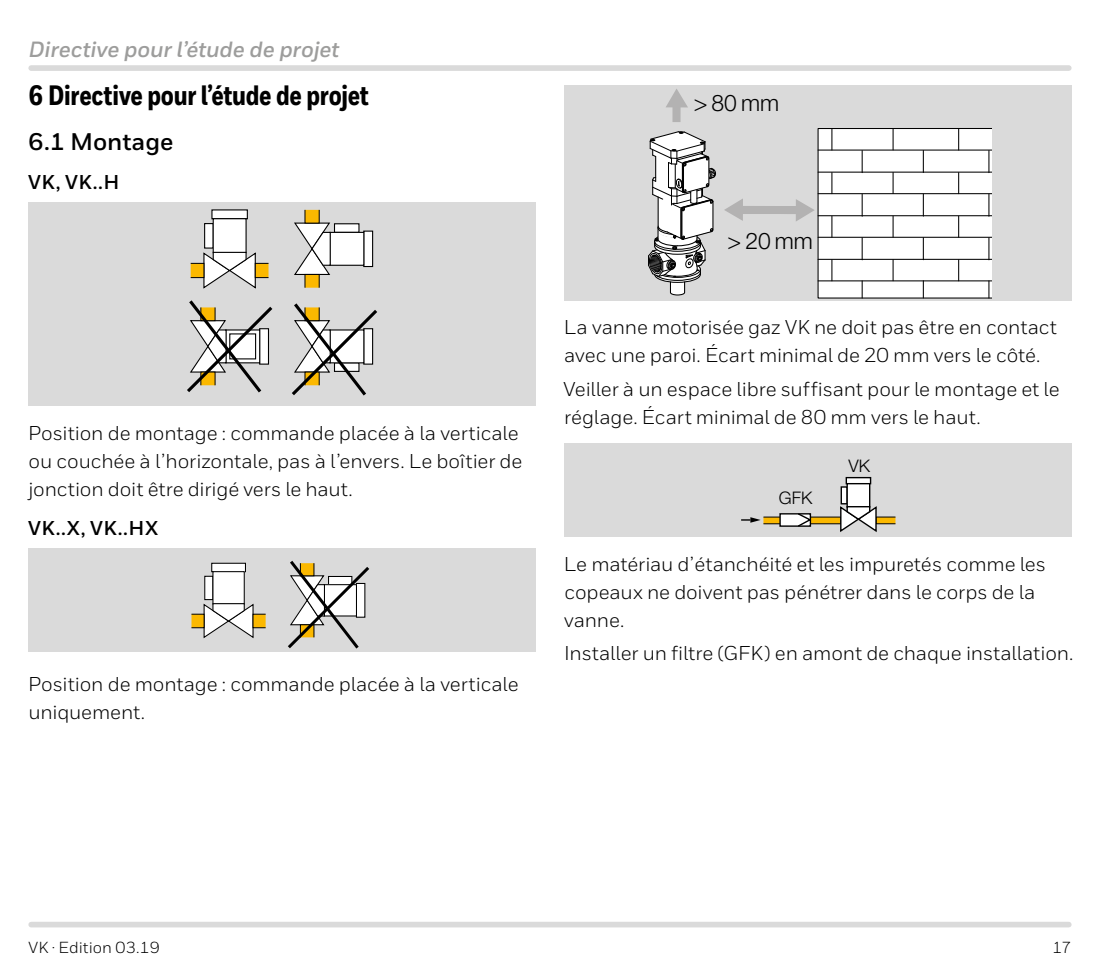
<style>
.page{position:relative;width:1100px;height:970px;background:#fff}
.page>*{position:absolute;margin:0;border:0;box-sizing:border-box;transform-origin:0 0}
.t1{font:800 28px "Honeywell Cond";letter-spacing:-.01em;color:#000}
.t2{font:700 24px "Honeywell Sans";letter-spacing:-.005em;color:#000}
.t3{font:300 22.8px "Helvetica Neue LT Pro";color:#000}
.t4{font:italic 700 22px "Honeywell Sans";letter-spacing:-.01em;color:#9d9d9c}
.t5{font:20px/28px "Honeywell Sans";letter-spacing:-.005em;color:#000}
.t6{font:700 20px "Honeywell Sans";letter-spacing:.025em;color:#000}
.t7{font:300 17.4px "Helvetica Neue LT Pro";color:#000}
.t8{font:16px "Honeywell Sans";letter-spacing:.005em;color:#000}
</style>
<div class="page">
<div style="left:31px;top:921px;width:1038px;height:6px;background:#dadada"></div>
<div style="left:31px;top:65px;width:1038px;height:6px;background:#dadada"></div>
<div style="left:28px;top:203px;width:508px;height:203px;background:#dadada"></div>
<div style="left:212px;top:210px;width:35px;height:9px;background:#fff"></div>
<div style="left:205px;top:223px;width:8px;height:25px;background:#fff"></div>
<div style="left:204px;top:223px;width:10px;height:25px;border:1px solid #000"></div>
<div style="left:213px;top:219px;width:33px;height:34px;background:#fff"></div>
<div style="left:213px;top:218px;width:34px;height:35px;border:1px solid #000"></div>
<div style="left:190px;top:263px;width:14px;height:15px;background:#fbb800;border:1px solid #000"></div>
<div style="left:255px;top:263px;width:14px;height:15px;background:#fbb800;border:1px solid #000"></div>
<svg style="left:203px;top:251px;width:53px;height:39px"></svg>
<div style="left:364px;top:231px;width:9px;height:35px;background:#fff"></div>
<div style="left:363px;top:230px;width:10px;height:37px;border:1px solid #000"></div>
<div style="left:334px;top:224px;width:25px;height:8px;background:#fff"></div>
<div style="left:334px;top:223px;width:25px;height:10px;border:1px solid #000"></div>
<div style="left:330px;top:232px;width:34px;height:33px;background:#fff"></div>
<div style="left:329px;top:232px;width:35px;height:34px;border:1px solid #000"></div>
<div style="left:305px;top:209px;width:15px;height:14px;background:#fbb800"></div>
<div style="left:305px;top:274px;width:15px;height:14px;background:#fbb800"></div>
<svg style="left:293px;top:222px;width:38px;height:53px"></svg>
<svg style="left:184px;top:297px;width:92px;height:99px"></svg>
<svg style="left:288px;top:300px;width:93px;height:99px"></svg>
<div style="left:28px;top:548px;width:508px;height:103px;background:#dadada"></div>
<div style="left:212px;top:563px;width:33px;height:8px;background:#fff"></div>
<div style="left:211px;top:562px;width:35px;height:10px;border:1px solid #000"></div>
<div style="left:205px;top:576px;width:8px;height:23px;background:#fff"></div>
<div style="left:204px;top:575px;width:9px;height:25px;border:1px solid #000"></div>
<div style="left:213px;top:571px;width:31px;height:33px;background:#fff"></div>
<div style="left:212px;top:571px;width:33px;height:33px;border:1px solid #000"></div>
<div style="left:191px;top:613px;width:13px;height:15px;background:#fbb800"></div>
<div style="left:253px;top:613px;width:13px;height:15px;background:#fbb800"></div>
<svg style="left:203px;top:602px;width:51px;height:37px"></svg>
<svg style="left:285px;top:557px;width:87px;height:94px"></svg>
<div style="left:564px;top:85px;width:507px;height:215px;background:#dadada"></div>
<svg style="left:724px;top:128px;width:267px;height:170px"></svg>
<svg style="left:647px;top:130px;width:71px;height:166px"></svg>
<svg style="left:665px;top:88px;width:23px;height:34px"></svg>
<div style="left:564px;top:443px;width:507px;height:94px;background:#dadada"></div>
<svg style="left:875px;top:516px;width:21px;height:8px"></svg>
<svg style="left:763px;top:516px;width:78px;height:8px"></svg>
<div style="left:780px;top:514px;width:30px;height:12px;background:#fff"></div>
<div style="left:779px;top:513px;width:32px;height:14px;border:1px solid #000"></div>
<svg style="left:796px;top:512px;width:17px;height:16px"></svg>
<svg style="left:741px;top:517px;width:20px;height:5px"></svg>
<div style="left:846px;top:477px;width:24px;height:6px;background:#fff"></div>
<div style="left:845px;top:477px;width:26px;height:7px;border:1px solid #000"></div>
<div style="left:841px;top:487px;width:6px;height:16px;background:#fff"></div>
<div style="left:840px;top:486px;width:8px;height:18px;border:1px solid #000"></div>
<div style="left:847px;top:483px;width:23px;height:24px;background:#fff"></div>
<div style="left:846px;top:483px;width:24px;height:24px;border:1px solid #000"></div>
<svg style="left:839px;top:505px;width:38px;height:28px"></svg>
<p class="t4" style="left:28px;top:36px;width:313px">Directive pour l’étude de projet</p>
<h1 class="t1" style="left:29px;top:78px;width:342px">6 Directive pour l’étude de projet</h1>
<p class="t2" style="left:29px;top:127px;width:146px">6.1 Montage</p>
<p class="t6" style="left:28px;top:170px;width:93px">VK, VK.. H</p>
<p class="t5" style="left:28px;top:419px;width:496px">Position de montage : commande placée à la verticale ou couchée à l’horizontale, pas à l’envers. Le boîtier de jonction doit être dirigé vers le haut.</p>
<p class="t6" style="left:28px;top:516px;width:132px">VK..X, VK.. HX</p>
<p class="t5" style="left:28px;top:670px;width:492px">Position de montage : commande placée à la verticale uniquement.</p>
<p class="t3" style="left:694px;top:89px;width:87px">&gt;80mm</p>
<p class="t3" style="left:727px;top:226px;width:87px">&gt;20mm</p>
<p class="t5" style="left:564px;top:313px;width:494px">La vanne motorisée gaz VK ne doit pas être en contact avec une paroi. Écart minimal de 20 mm vers le côté.</p>
<p class="t5" style="left:563px;top:375px;width:498px">Veiller à un espace libre suffisant pour le montage et le réglage. Écart minimal de 80 mm vers le haut.</p>
<p class="t7" style="left:779px;top:487px;width:35px">GFK</p>
<p class="t7" style="left:848px;top:455px;width:23px">VK</p>
<p class="t5" style="left:564px;top:549px;width:484px">Le matériau d’étanchéité et les impuretés comme les copeaux ne doivent pas pénétrer dans le corps de la vanne.</p>
<p class="t5" style="left:564px;top:639px;width:511px">Installer un filtre (GFK) en amont de chaque installation.</p>
<p class="t8" style="left:28px;top:937px;width:133px">VK · Edition 03.19</p>
<p class="t8" style="left:1052px;top:937px;width:21px">17</p>
</div>
